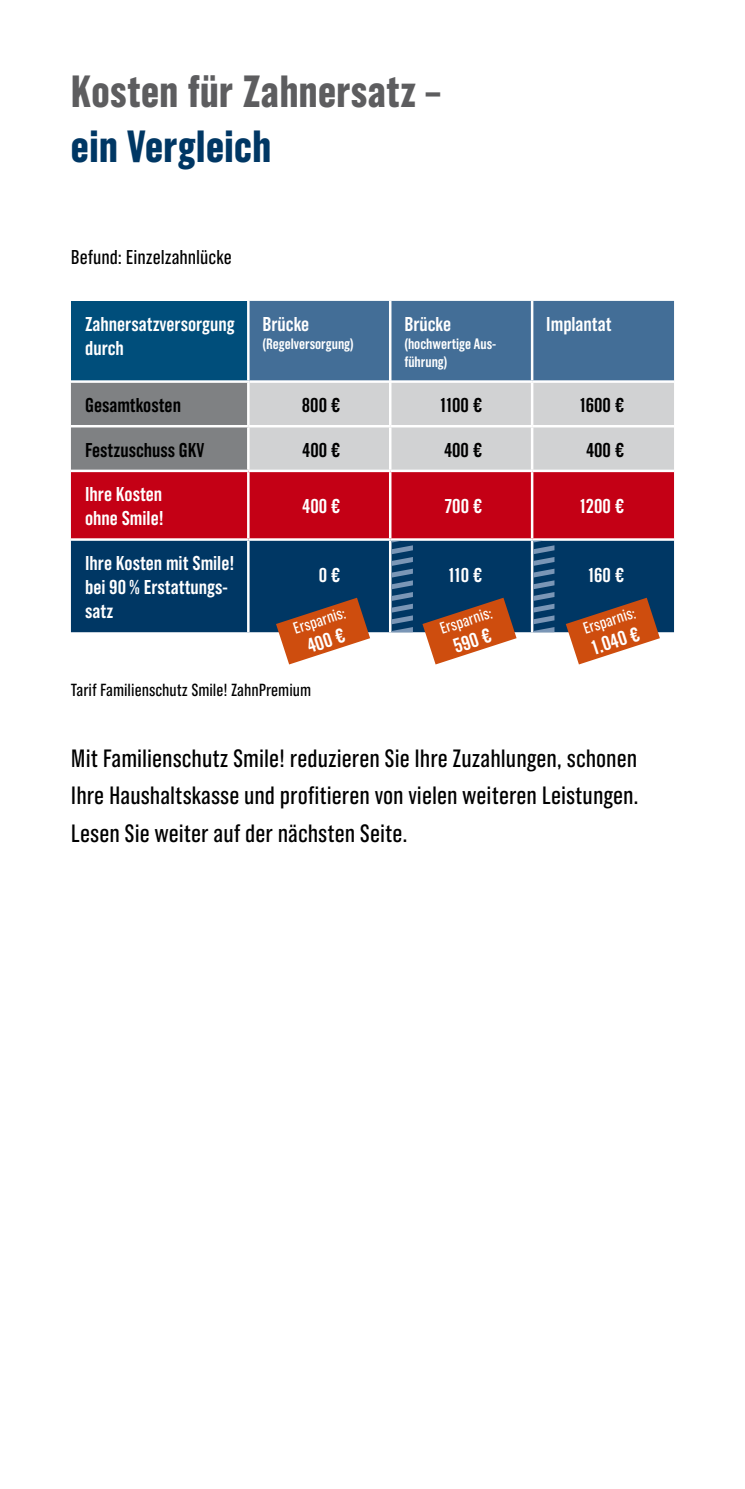
<style>
.page{position:relative;width:745px;height:1489px;background:#fff}
.page>*{position:absolute;margin:0;border:0;box-sizing:border-box;transform-origin:0 0}
.t1{font:700 45px "Grotzec Head Condensed";letter-spacing:.01em;color:#5d5d5f}
.t2{font:700 45px "Grotzec Head Condensed";letter-spacing:.01em;color:#003764}
.t3{font:25px/37.5px "Grotzec Head Condensed";color:#000;text-align:justify}
.t4{font:600 20.25px "Grotzec Head Condensed";color:#fff}
.t5{font:600 20px/24px "Grotzec Head Condensed";color:#fff}
.t6{font:600 20px "Grotzec Head Condensed";color:#000}
.t7{font:20px "Grotzec Head Condensed";color:#000}
.t8{font:17.5px "Grotzec Head Condensed";color:#000}
.t9{font:16.25px "Grotzec Head Condensed";color:#fff}
.t10{font:600 15px/18px "Grotzec Head Condensed";color:#fff}
</style>
<div class="page">
<svg style="left:71px;top:301px;width:602px;height:363px;background:#7d6b7f"></svg>
<h1 class="t1" style="left:71px;top:66px;width:370px">Kosten für Zahnersatz –</h1>
<h1 class="t2" style="left:71px;top:121px;width:201px">ein Vergleich</h1>
<p class="t7" style="left:71px;top:246px;width:162px">Befund: Einzelzahnlücke</p>
<p class="t5" style="left:85px;top:312px;width:151px">Zahnersatz-versorgung durch</p>
<p class="t5" style="left:262px;top:312px;width:48px">Brücke</p>
<p class="t10" style="left:262px;top:335px;width:93px">(Regelversorgung)</p>
<p class="t5" style="left:404px;top:312px;width:48px">Brücke</p>
<p class="t10" style="left:404px;top:335px;width:93px">(hochwertige Aus&shy;führung)</p>
<p class="t5" style="left:546px;top:312px;width:67px">Implantat</p>
<p class="t6" style="left:85px;top:393px;width:97px">Gesamtkosten</p>
<p class="t6" style="left:302px;top:393px;width:40px">800 €</p>
<p class="t6" style="left:440px;top:393px;width:44px">1100 €</p>
<p class="t6" style="left:579px;top:393px;width:46px">1600 €</p>
<p class="t6" style="left:85px;top:438px;width:121px">Festzuschuss GKV</p>
<p class="t6" style="left:302px;top:438px;width:40px">400 €</p>
<p class="t6" style="left:444px;top:438px;width:40px">400 €</p>
<p class="t6" style="left:585px;top:438px;width:40px">400 €</p>
<p class="t5" style="left:85px;top:482px;width:80px">Ihre Kosten ohne Smile!</p>
<p class="t5" style="left:302px;top:494px;width:40px">400 €</p>
<p class="t5" style="left:444px;top:494px;width:40px">700 €</p>
<p class="t5" style="left:579px;top:494px;width:46px">1200 €</p>
<p class="t5" style="left:85px;top:550px;width:151px">Ihre Kosten mit Smile! bei 90 % Erstattungs&shy;satz</p>
<p class="t5" style="left:318px;top:562px;width:23px">0€</p>
<p class="t5" style="left:448px;top:562px;width:35px">110 €</p>
<p class="t5" style="left:587px;top:562px;width:38px">160 €</p>
<p class="t9" style="left:291px;top:620px;width:56px;rotate:-18deg">Ersparnis:</p>
<p class="t9" style="left:437px;top:620px;width:56px;rotate:-18deg">Ersparnis:</p>
<p class="t9" style="left:580px;top:620px;width:56px;rotate:-18deg">Ersparnis:</p>
<p class="t4" style="left:588px;top:637px;width:51px;rotate:-18deg">1.040 €</p>
<p class="t4" style="left:450px;top:635px;width:40px;rotate:-18deg">590 €</p>
<p class="t4" style="left:304px;top:635px;width:40px;rotate:-18deg">400 €</p>
<p class="t8" style="left:71px;top:680px;width:242px">Tarif Familienschutz Smile! ZahnPremium</p>
<p class="t3" style="left:71px;top:738px;width:569px">Mit Familienschutz Smile! reduzieren Sie Ihre Zuzahlungen, schonen Ihre Haushaltskasse und profitieren von vielen weiteren Leistungen.<br>Lesen Sie weiter auf der nächsten Seite.</p>
</div>
